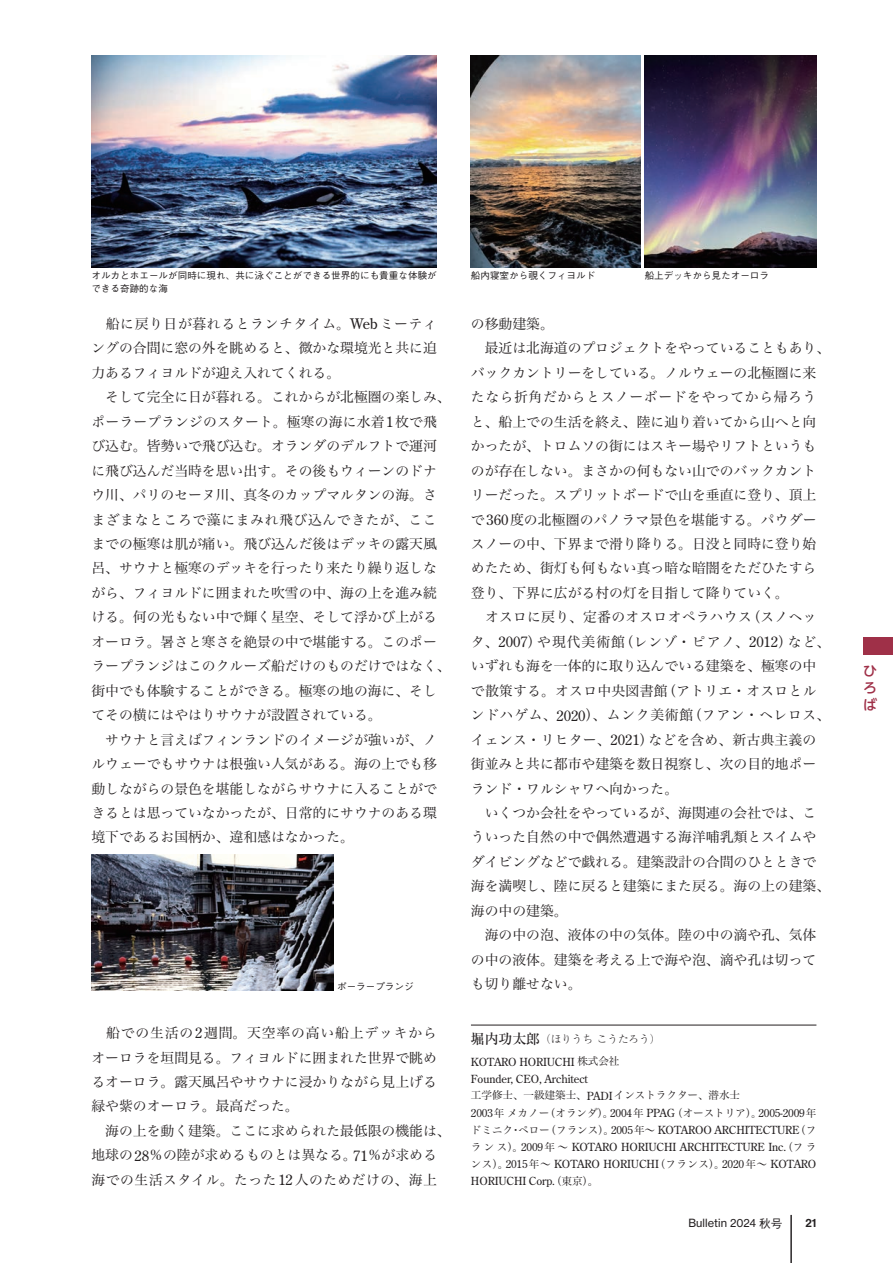
<style>
.page{position:relative;width:893px;height:1263px;background:#fff}
.page>*{position:absolute;margin:0;border:0;box-sizing:border-box;transform-origin:0 0}
.t1{font:13.8px/24.5px "Hira Min Pro W3";color:#231f20}
.t2{font:500 13.8px/17.1px "UD Shin M Go Pro";color:#9f3048;text-align:justify}
.t3{font:11.7px "N Haas Grotesk DS Pro 65 Md";color:#231f20}
.t4{font:11.1px/17px "Century Old Style Std";letter-spacing:-.01em;color:#231f20}
.t5{font:11.1px "N Haas Grotesk TX Pro 55 Rg";letter-spacing:.005em;color:#231f20}
.t6{font:10.65px/17px "Hira Min Pro W3";letter-spacing:-.01em;color:#231f20}
.t7{font:300 10.65px "Ryumin Pro";color:#231f20}
.t8{font:500 9.6px/13.4px "Gothic BBB Pro";color:#231f20}
.s1{font-family:"Century Old Style Std";font-size:14.55px}
.s2{font-weight:500;font-size:13.8px}
.s3{font-family:"Hira Min Pro W3";font-size:10.65px}
.s4{font-family:"Century Old Style Std";font-size:11.1px}
.s5{font-family:"Gothic BBB Pro";font-weight:500;font-size:11.7px}
</style>
<div class="page">
<hr style="left:791px;top:1215px;width:1px;height:48px;background:#231f20">
<div style="left:863px;top:638px;width:30px;height:17px;background:#9f3048"></div>
<hr style="left:471px;top:1025px;width:345px;height:1px;background:#231f20">
<img style="left:91px;top:56px;width:346px;height:211px">
<img style="left:471px;top:56px;width:170px;height:211px">
<img style="left:91px;top:855px;width:243px;height:136px">
<img style="left:645px;top:56px;width:171px;height:211px">
<p class="t8" style="left:91px;top:267px;width:347px">オルカとホエールが同時に現れ、共に泳ぐことができる世界的にも貴重な体験ができる奇跡的な海</p>
<p class="t8" style="left:471px;top:267px;width:126px">船内寝室から覗くフィヨルド</p>
<p class="t8" style="left:645px;top:267px;width:126px">船上デッキから見たオーロラ</p>
<p class="t1" style="left:91px;top:310px;width:361px">　船に戻り日が暮れるとランチタイム。<span class="s1">Web</span>ミーティングの合間に窓の外を眺めると、微かな環境光と共に迫力あるフィヨルドが迎え入れてくれる。<br>　そして完全に日が暮れる。これからが北極圏の楽しみ、ポーラープランジのスタート。極寒の海に水着<span class="s1">1</span>枚で飛び込む。皆勢いで飛び込む。オランダのデルフトで運河に飛び込んだ当時を思い出す。その後もウィーンのドナウ川、パリのセーヌ川、真冬のカップマルタンの海。さまざまなところで藻にまみれ飛び込んできたが、ここまでの極寒は肌が痛い。飛び込んだ後はデッキの露天風呂、サウナと極寒のデッキを行ったり来たり繰り返しながら、フィヨルドに囲まれた吹雪の中、海の上を進み続ける。何の光もない中で輝く星空、そして浮かび上がるオーロラ。暑さと寒さを絶景の中で堪能する。このポーラープランジはこのクルーズ船だけのものだけではなく、街中でも体験することができる。極寒の地の海に、そしてその横にはやはりサウナが設置されている。<br>　サウナと言えばフィンランドのイメージが強いが、ノルウェーでもサウナは根強い人気がある。海の上でも移動しながらの景色を堪能しながらサウナに入ることができるとは思っていなかったが、日常的にサウナのある環境下であるお国柄か、違和感はなかった。</p>
<p class="t8" style="left:337px;top:978px;width:78px">ポーラープランジ</p>
<p class="t1" style="left:91px;top:1019px;width:361px">　船での生活の<span class="s1">2</span>週間。天空率の高い船上デッキからオーロラを垣間見る。フィヨルドに囲まれた世界で眺めるオーロラ。露天風呂やサウナに浸かりながら見上げる緑や紫のオーロラ。最高だった。<br>　海の上を動く建築。ここに求められた最低限の機能は、地球の<span class="s1">28</span>％の陸が求めるものとは異なる。<span class="s1">71</span>％が求める海での生活スタイル。たった<span class="s1">12</span>人のためだけの、海上</p>
<p class="t1" style="left:471px;top:310px;width:361px">の移動建築。<br>　最近は北海道のプロジェクトをやっていることもあり、バックカントリーをしている。ノルウェーの北極圏に来たなら折角だからとスノーボードをやってから帰ろうと、船上での生活を終え、陸に辿り着いてから山へと向かったが、トロムソの街にはスキー場やリフトというものが存在しない。まさかの何もない山でのバックカントリーだった。スプリットボードで山を垂直に登り、頂上で<span class="s1">360</span>度の北極圏のパノラマ景色を堪能する。パウダースノーの中、下界まで滑り降りる。日没と同時に登り始めたため、街灯も何もない真っ暗な暗闇をただひたすら登り、下界に広がる村の灯を目指して降りていく。<br>　オスロに戻り、定番のオスロオペラハウス（スノヘッタ、<span class="s1">2007</span>）や現代美術館（レンゾ・ピアノ、<span class="s1">2012</span>）など、いずれも海を一体的に取り込んでいる建築を、極寒の中で散策する。オスロ中央図書館（アトリエ・オスロとルンドハゲム、<span class="s1">2020</span>）、ムンク美術館（フアン・ヘレロス、イェンス・リヒター、<span class="s1">2021</span>）などを含め、新古典主義の街並みと共に都市や建築を数日視察し、次の目的地ポーランド・ワルシャワへ向かった。<br>　いくつか会社をやっているが、海関連の会社では、こういった自然の中で偶然遭遇する海洋哺乳類とスイムやダイビングなどで戯れる。建築設計の合間のひとときで海を満喫し、陸に戻ると建築にまた戻る。海の上の建築、海の中の建築。<br>　海の中の泡、液体の中の気体。陸の中の滴や孔、気体の中の液体。建築を考える上で海や泡、滴や孔は切っても切り離せない。</p>
<p class="t7" style="left:471px;top:1030px;width:191px"><span class="s2">堀内功太郎</span>（ほりうち こうたろう）</p>
<p class="t4" style="left:471px;top:1053px;width:161px">KOTARO HORIUCHI <span class="s3">株式会社　<br></span>Founder, CEO, Architect</p>
<p class="t6" style="left:471px;top:1086px;width:347px">工学修士、一級建築士、<span class="s4">PADI</span>インストラクター、潜水士<br><span class="s4">2003</span>年メカノー（オランダ）。<span class="s4">2004</span>年 <span class="s4">PPAG</span> （オーストリア）。<span class="s4">2005-2009</span>年</p>
<p class="t4" style="left:471px;top:1121px;width:347px;text-align:justify"><span class="s3">ドミニク・ペロー（フランス）。</span>2005<span class="s3">年～</span> KOTAROO ARCHITECTURE<span class="s3">（フランス）。</span>2009<span class="s3">年～</span> KOTARO HORIUCHI ARCHITECTURE Inc.<span class="s3">（フランス）。</span>2015<span class="s3">年～</span> KOTARO HORIUCHI<span class="s3">（フランス）。</span>2020<span class="s3">年～</span> KOTARO HORIUCHI Corp.<span class="s3">（東京）。</span></p>
<p class="t5" style="left:688px;top:1216px;width:95px">Bulletin 2024 <span class="s5">秋号</span></p>
<p class="t3" style="left:805px;top:1216px;width:13px">21</p>
<p class="t2" style="left:863px;top:661px;width:15px">ひろば</p>
</div>
